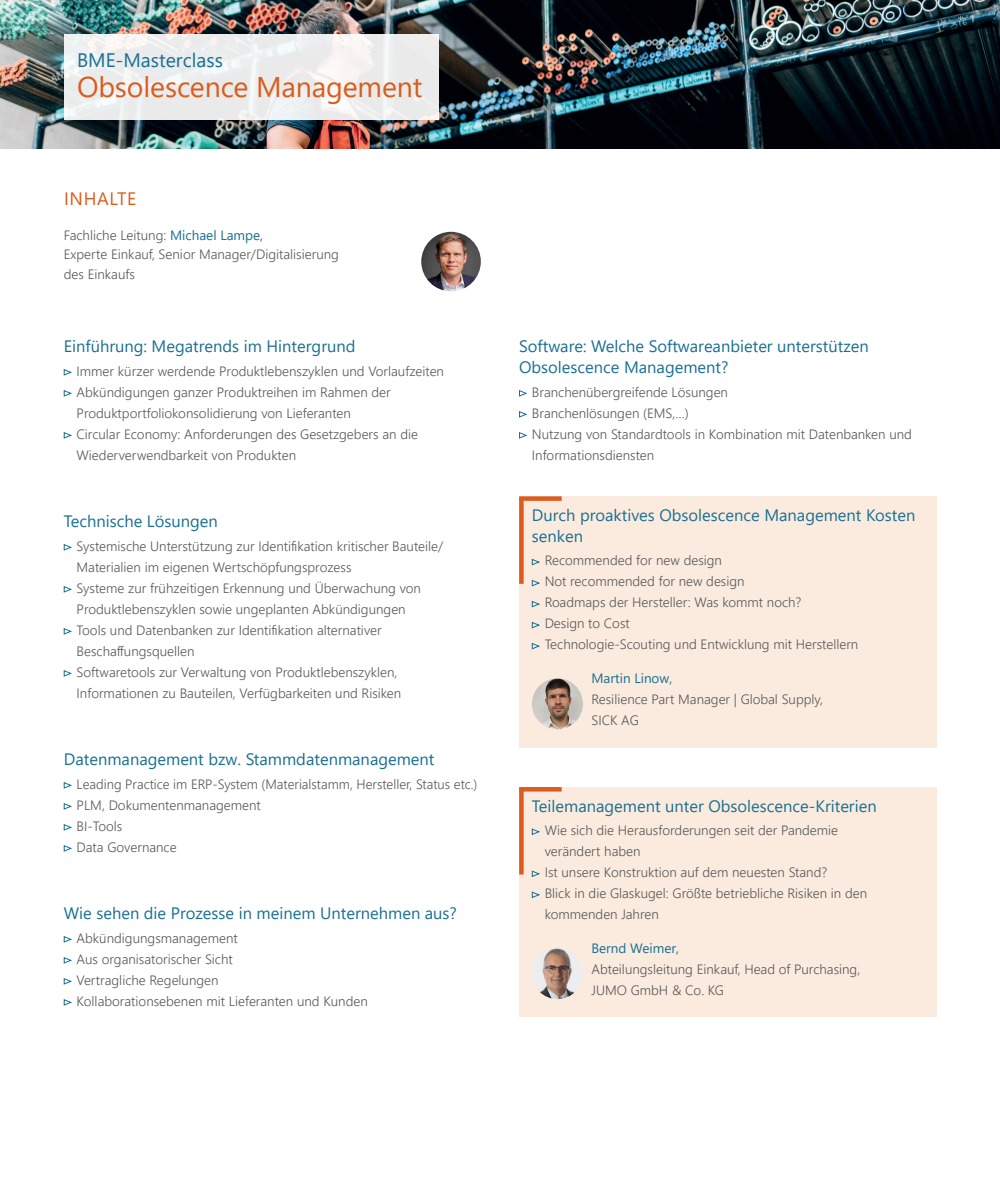
<style>
.page{position:relative;width:1000px;height:1204px;background:#fff}
.page>*{position:absolute;margin:0;border:0;box-sizing:border-box;transform-origin:0 0}
.t1{font:28.5px "Segoe UI";letter-spacing:-.005em;color:#db5c1c}
.t2{font:19.5px "Segoe UI";color:#1a7092}
.t3{font:18px "Segoe UI";letter-spacing:.035em;color:#db5c1c}
.t4{font:16.5px/21px "Segoe UI";color:#1a7092}
.t5{font:300 13.5px/21px "Segoe UI";color:#57585a}
.t6{font:13.5px "Segoe UI";color:#1a7092}
.s1{font-weight:400;color:#1a7092}
</style>
<div class="page">
<img style="left:0;top:0;width:999px;height:149px">
<svg style="left:63px;top:369px;width:9px;height:7px"></svg>
<svg style="left:63px;top:390px;width:9px;height:7px"></svg>
<svg style="left:63px;top:432px;width:9px;height:7px"></svg>
<svg style="left:63px;top:544px;width:9px;height:7px"></svg>
<svg style="left:63px;top:586px;width:9px;height:7px"></svg>
<svg style="left:63px;top:628px;width:9px;height:7px"></svg>
<svg style="left:63px;top:670px;width:9px;height:7px"></svg>
<svg style="left:63px;top:782px;width:9px;height:7px"></svg>
<svg style="left:63px;top:803px;width:9px;height:7px"></svg>
<svg style="left:63px;top:824px;width:9px;height:7px"></svg>
<svg style="left:63px;top:845px;width:9px;height:7px"></svg>
<svg style="left:63px;top:936px;width:9px;height:7px"></svg>
<svg style="left:63px;top:957px;width:9px;height:7px"></svg>
<svg style="left:63px;top:978px;width:9px;height:7px"></svg>
<svg style="left:63px;top:999px;width:9px;height:7px"></svg>
<svg style="left:519px;top:390px;width:9px;height:7px"></svg>
<svg style="left:519px;top:411px;width:9px;height:7px"></svg>
<svg style="left:519px;top:432px;width:9px;height:7px"></svg>
<svg style="left:64px;top:34px;width:374px;height:85px;fill:#eaeced"></svg>
<div style="left:519px;top:496px;width:416px;height:251px;background:#fbebde"></div>
<svg style="left:531px;top:558px;width:9px;height:8px"></svg>
<svg style="left:531px;top:579px;width:9px;height:8px"></svg>
<svg style="left:531px;top:601px;width:9px;height:7px"></svg>
<svg style="left:531px;top:622px;width:9px;height:7px"></svg>
<svg style="left:531px;top:643px;width:9px;height:7px"></svg>
<svg style="left:519px;top:501px;width:4px;height:82px"></svg>
<div style="left:519px;top:496px;width:42px;height:5px;background:#db5c1c"></div>
<img style="left:531px;top:678px;width:52px;height:51px;border-radius:26px">
<img style="left:421px;top:232px;width:59px;height:59px;border-radius:30px">
<div style="left:519px;top:787px;width:416px;height:229px;background:#fbebde"></div>
<svg style="left:531px;top:828px;width:9px;height:7px"></svg>
<svg style="left:531px;top:870px;width:9px;height:7px"></svg>
<svg style="left:531px;top:891px;width:9px;height:7px"></svg>
<svg style="left:519px;top:791px;width:4px;height:83px"></svg>
<hr style="left:519px;top:787px;width:42px;height:4px;background:#db5c1c">
<img style="left:531px;top:947px;width:52px;height:52px;border-radius:26px">
<h2 class="t2" style="left:77px;top:42px;width:147px">BME-Masterclass</h2>
<h1 class="t1" style="left:77px;top:60px;width:347px">Obsolescence Management</h1>
<h3 class="t3" style="left:64px;top:181px;width:74px">INHALTE</h3>
<p class="t5" style="left:64px;top:224px;width:276px;line-height:19.5px">Fachliche Leitung: <span class="s1">Michael Lampe,<br></span>Experte Einkauf, Senior Manager/Digitalisierung des Einkaufs</p>
<p class="t4" style="left:64px;top:334px;width:293px">Einführung: Megatrends im Hintergrund</p>
<p class="t5" style="left:77px;top:359px;width:369px">Immer kürzer werdende Produktlebenszyklen und Vorlaufzeiten Abkündigungen ganzer Produktreihen im Rahmen der Produktportfoliokonsolidierung von Lieferanten<br>Circular Economy: Anforderungen des Gesetzgebers an die Wiederverwendbarkeit von Produkten</p>
<p class="t4" style="left:64px;top:509px;width:155px">Technische Lösungen</p>
<p class="t5" style="left:77px;top:534px;width:368px">Systemische Unterstützung zur Identifikation kritischer Bauteile/ Materialien im eigenen Wertschöpfungsprozess<br>Systeme zur frühzeitigen Erkennung und Überwachung von Produktlebenszyklen sowie ungeplanten Abkündigungen<br>Tools und Datenbanken zur Identifikation alternativer Beschaffungsquellen<br>Softwaretools zur Verwaltung von Produktlebenszyklen, Informationen zu Bauteilen, Verfügbarkeiten und Risiken</p>
<p class="t4" style="left:64px;top:747px;width:372px">Datenmanagement bzw. Stammdatenmanagement</p>
<p class="t5" style="left:77px;top:771px;width:402px">Leading Practice im ERP-System (Materialstamm, Hersteller, Status etc.)<br>PLM, Dokumentenmanagement<br>BI-Tools<br>Data Governance</p>
<p class="t4" style="left:64px;top:901px;width:394px">Wie sehen die Prozesse in meinem Unternehmen aus?</p>
<p class="t5" style="left:77px;top:925px;width:292px">Abkündigungsmanagement<br>Aus organisatorischer Sicht<br>Vertragliche Regelungen<br>Kollaborationsebenen mit Lieferanten und Kunden</p>
<p class="t4" style="left:519px;top:334px;width:351px">Software: Welche Softwareanbieter unterstützen<br>Obsolescence Management?</p>
<p class="t5" style="left:531px;top:380px;width:381px">Branchenübergreifende Lösungen<br>Branchenlösungen (EMS,…)<br>Nutzung von Standardtools in Kombination mit Datenbanken und Informationsdiensten</p>
<p class="t4" style="left:531px;top:503px;width:385px">Durch proaktives Obsolescence Management Kosten senken</p>
<p class="t5" style="left:544px;top:548px;width:315px">Recommended for new design<br>Not recommended for new design<br>Roadmaps der Hersteller: Was kommt noch?<br>Design to Cost<br>Technologie-Scouting und Entwicklung mit Herstellern</p>
<p class="t6" style="left:591px;top:665px;width:82px">Martin Linow,</p>
<p class="t5" style="left:591px;top:687px;width:233px">Resilience Part Manager | Global Supply,<br>SICK AG</p>
<p class="t4" style="left:531px;top:794px;width:346px">Teilemanagement unter Obsolescence-Kriterien</p>
<p class="t5" style="left:544px;top:818px;width:324px">Wie sich die Herausforderungen seit der Pandemie verändert haben<br>Ist unsere Konstruktion auf dem neuesten Stand?<br>Blick in die Glaskugel: Größte betriebliche Risiken in den kommenden Jahren</p>
<p class="t6" style="left:591px;top:935px;width:89px">Bernd Weimer,</p>
<p class="t5" style="left:591px;top:957px;width:270px">Abteilungsleitung Einkauf, Head of Purchasing,<br>JUMO GmbH &amp; Co. KG</p>
</div>
